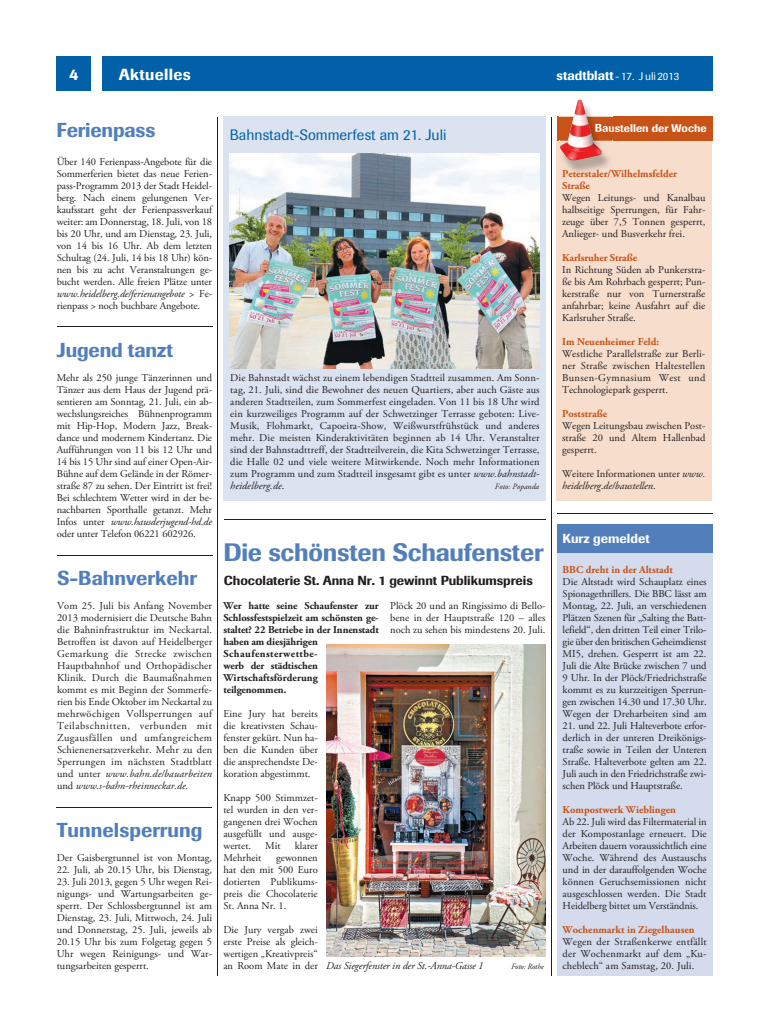
<style>
.page{position:relative;width:769px;height:1032px;background:#fff}
.page>*{position:absolute;margin:0;border:0;box-sizing:border-box;transform-origin:0 0}
.t1{font:500 25px "Imago BQ";letter-spacing:-.01em;color:#527fbc}
.t2{font:500 20px "Imago BQ";color:#527fbc}
.t3{font:500 16px "Imago BQ";letter-spacing:.02em;color:#fff}
.t4{font:15px "Imago BQ";color:#0160a8}
.t5{font:500 13px "Imago BQ";letter-spacing:-.005em;color:#231f20}
.t6{font:500 13px "Imago BQ";color:#fff}
.t7{font:11px "Imago BQ";color:#fff}
.t8{font:500 11px "Imago BQ";color:#fff}
.t9{font:10.5px/12px "Adobe Garamond Pro";color:#231f20;text-align:justify}
.t10{font:700 10.5px/12px "Adobe Garamond Pro";letter-spacing:-.01em;color:#231f20}
.t11{font:700 10.5px/12px "Adobe Garamond Pro";color:#c75318}
.t12{font:italic 10.5px/12px "Adobe Garamond Pro";letter-spacing:-.01em;color:#231f20}
.t13{font:italic 8px "Adobe Garamond Pro";letter-spacing:.01em;color:#231f20}
.t14{font:italic 8px "Adobe Garamond Pro";letter-spacing:-.01em;color:#231f20}
.s1{font-weight:500;font-size:13px}
.s2{font-style:italic}
.s3{font-style:normal}
</style>
<div class="page">
<div style="left:102px;top:57px;width:609px;height:34px;background:#0160a8"></div>
<div style="left:57px;top:57px;width:34px;height:34px;background:#0160a8"></div>
<div style="left:556px;top:141px;width:155px;height:360px;background:#f6ddcc"></div>
<div style="left:556px;top:117px;width:155px;height:24px;background:#c75318"></div>
<img style="left:564px;top:116px;width:48px;height:56px">
<img style="left:603px;top:124px;width:9px;height:8px">
<img style="left:558px;top:99px;width:45px;height:62px">
<hr style="left:217px;top:117px;width:1px;height:858px;background:#231f20">
<hr style="left:550px;top:117px;width:1px;height:858px;background:#231f20">
<hr style="left:557px;top:513px;width:155px;height:1px;background:#231f20">
<div style="left:556px;top:528px;width:155px;height:447px;background:#d4dbed"></div>
<div style="left:557px;top:525px;width:155px;height:28px;background:#527fbc"></div>
<hr style="left:224px;top:519px;width:321px;height:1px;background:#231f20">
<div style="left:223px;top:117px;width:322px;height:384px;background:#dbe2f0"></div>
<img style="left:230px;top:154px;width:309px;height:215px">
<hr style="left:57px;top:807px;width:155px;height:1px;background:#231f20">
<img style="left:326px;top:645px;width:219px;height:312px">
<hr style="left:57px;top:326px;width:155px;height:1px;background:#231f20">
<hr style="left:57px;top:555px;width:155px;height:1px;background:#231f20">
<h3 class="t3" style="left:69px;top:64px;width:11px">4</h3>
<h3 class="t3" style="left:119px;top:64px;width:74px">Aktuelles</h3>
<p class="t7" style="left:556px;top:69px;width:124px"><span class="s1">stadtblatt</span> - 17. J uli 2013</p>
<h2 class="t2" style="left:56px;top:118px;width:100px">Ferienpass</h2>
<p class="t9" style="left:57px;top:156px;width:157px">Über 140 Ferienpass-Angebote für die Sommerferien bietet das neue Ferien&shy;pass-Programm 2013 der Stadt Heidel&shy;berg. Nach einem gelungenen Ver&shy;kaufsstart geht der Ferienpassverkauf weiter: am Donnerstag, 18. Juli, von 18 bis 20 Uhr, und am Dienstag, 23. Juli, von 14 bis 16 Uhr. Ab dem letzten Schultag (24. Juli, 14 bis 18 Uhr) kön&shy;nen bis zu acht Veranstaltungen ge&shy;bucht werden. Alle freien Plätze unter <span class="s2">www.heidelberg.de/ferienangebote</span> &gt; Fe&shy;rienpass &gt; noch buchbare Angebote.</p>
<h3 class="t4" style="left:230px;top:126px;width:218px">Bahnstadt-Sommerfest am 21. Juli</h3>
<h2 class="t2" style="left:57px;top:338px;width:118px">Jugend tanzt</h2>
<p class="t9" style="left:57px;top:372px;width:157px">Mehr als 250 junge Tänzerinnen und Tänzer aus dem Haus der Jugend prä&shy;sentieren am Sonntag, 21. Juli, ein ab&shy;wechslungsreiches Bühnenprogramm mit Hip-Hop, Modern Jazz, Break&shy;dance und modernem Kindertanz. Die Aufführungen von 11 bis 12 Uhr und 14 bis 15 Uhr sind auf einer Open-Air-Bühne auf dem Gelände in der Römer&shy;straße 87 zu sehen. Der Eintritt ist frei!<br>Bei schlechtem Wetter wird in der be&shy;nachbarten Sporthalle getanzt. Mehr Infos unter <span class="s2">www.hausderjugend-hd.de </span>oder unter Telefon 06221 602926.</p>
<h2 class="t2" style="left:57px;top:566px;width:141px">S-Bahnverkehr</h2>
<p class="t9" style="left:57px;top:600px;width:157px">Vom 25. Juli bis Anfang November 2013 modernisiert die Deutsche Bahn die Bahninfrastruktur im Neckartal.<br>Betroffen ist davon auf Heidelberger Gemarkung die Strecke zwischen Hauptbahnhof und Orthopädischer Klinik. Durch die Baumaßnahmen kommt es mit Beginn der Sommerfe&shy;rien bis Ende Oktober im Neckartal zu mehrwöchigen Vollsperrungen auf Teilabschnitten, verbunden mit Zugausfällen und umfangreichem Schienenersatzverkehr. Mehr zu den Sperrungen im nächsten Stadtblatt und unter <span class="s2">www.bahn.de/bauarbeiten </span>und <span class="s2">www.s-bahn-rheinneckar.de</span>.</p>
<h2 class="t2" style="left:57px;top:818px;width:147px">Tunnelsperrung</h2>
<p class="t9" style="left:57px;top:852px;width:157px">Der Gaisbergtunnel ist von Montag,</p>
<p class="t9" style="left:57px;top:864px;width:157px">22. Juli, ab 20.15 Uhr, bis Dienstag,</p>
<p class="t9" style="left:57px;top:876px;width:157px">23. Juli 2013, gegen 5 Uhr wegen Rei&shy;nigungs- und Wartungsarbeiten ge&shy;sperrt. Der Schlossbergtunnel ist am Dienstag, 23. Juli, Mittwoch, 24. Juli und Donnerstag, 25. Juli, jeweils ab 20.15 Uhr bis zum Folgetag gegen 5<br>Uhr wegen Reinigungs- und War&shy;tungsarbeiten gesperrt.</p>
<p class="t9" style="left:230px;top:372px;width:311px">Die Bahnstadt wächst zu einem lebendigen Stadtteil zusammen. Am Sonn&shy;tag, 21. Juli, sind die Bewohner des neuen Quartiers, aber auch Gäste aus anderen Stadtteilen, zum Sommerfest eingeladen. Von 11 bis 18 Uhr wird ein kurzweiliges Programm auf der Schwetzinger Terrasse geboten: Live-Musik, Flohmarkt, Capoeira-Show, Weißwurstfrühstück und anderes mehr. Die meisten Kinderaktivitäten beginnen ab 14 Uhr. Veranstalter sind der Bahnstadttreff, der Stadtteilverein, die Kita Schwetzinger Terrasse, die Halle 02 und viele weitere Mitwirkende. Noch mehr Informationen zum Programm und zum Stadtteil insgesamt gibt es unter <span class="s2">www.bahnstadt&shy;heidelberg.de</span>.</p>
<p class="t13" style="left:494px;top:481px;width:46px">Foto: Popanda</p>
<h1 class="t1" style="left:223px;top:537px;width:321px">Die schönsten Schaufenster</h1>
<p class="t5" style="left:224px;top:572px;width:310px">Chocolaterie St. Anna Nr. 1 gewinnt Publikumspreis</p>
<p class="t10" style="left:223px;top:600px;width:157px">Wer hatte seine Schaufenster zur<br>Schlossfestspielzeit am schönsten ge&shy;staltet? 22 Betriebe in der Innenstadt haben am diesjährigen<br>Schaufensterwettbe-<br>werb der städtischen<br>Wirtschaftsförderung teilgenommen.</p>
<p class="t9" style="left:223px;top:708px;width:96px">Eine Jury hat bereits die kreativsten Schau&shy;fenster gekürt. Nun ha&shy;ben die Kunden über die ansprechendste De&shy;koration abgestimmt.</p>
<p class="t9" style="left:223px;top:792px;width:96px">Knapp 500 Stimmzet&shy;tel wurden in den ver&shy;gangenen drei Wochen ausgefüllt und ausge&shy;wertet.</p>
<p class="t9" style="left:390px;top:600px;width:157px">Plöck 20 und an Ringissimo di Bello&shy;bene in der Hauptstraße 120 – alles noch zu sehen bis mindestens 20. Juli.</p>
<p class="t9" style="left:265px;top:840px;width:17px">Mit</p>
<p class="t9" style="left:294px;top:840px;width:25px">klarer</p>
<p class="t9" style="left:223px;top:852px;width:40px">Mehrheit</p>
<p class="t9" style="left:223px;top:852px;width:96px;text-indent:53px">gewonnen hat den mit 500 Euro dotierten Publikums&shy;preis die Chocolaterie St. Anna Nr. 1.</p>
<p class="t9" style="left:223px;top:924px;width:96px">Die Jury vergab zwei erste Preise als gleich&shy;wertigen „Kreativpreis“ an Room Mate in der</p>
<p class="t12" style="left:326px;top:960px;width:158px">Das Siegerfenster in der St.-Anna-Gasse 1</p>
<p class="t14" style="left:511px;top:961px;width:34px">Foto: Rothe</p>
<p class="t8" style="left:594px;top:121px;width:113px">Baustellen der Woche</p>
<p class="t11" style="left:562px;top:168px;width:116px">Peterstaler/Wilhelmsfelder<br>Straße</p>
<p class="t9" style="left:562px;top:192px;width:145px">Wegen Leitungs- und Kanalbau halbseitige Sperrungen, für Fahr&shy;zeuge über 7,5 Tonnen gesperrt, Anlieger- und Busverkehr frei.</p>
<p class="t11" style="left:562px;top:252px;width:76px">Karlsruher Straße</p>
<p class="t9" style="left:562px;top:264px;width:145px">In Richtung Süden ab Punkerstra&shy;ße bis Am Rohrbach gesperrt; Pun&shy;kerstraße nur von Turnerstraße anfahrbar; keine Ausfahrt auf die Karlsruher Straße.</p>
<p class="t11" style="left:562px;top:336px;width:98px">Im Neuenheimer Feld:</p>
<p class="t9" style="left:562px;top:348px;width:145px">Westliche Parallelstraße zur Berli&shy;ner Straße zwischen Haltestellen Bunsen-Gymnasium West und Technologiepark gesperrt.</p>
<p class="t11" style="left:562px;top:408px;width:47px">Poststraße</p>
<p class="t9" style="left:562px;top:420px;width:145px">Wegen Leitungsbau zwischen Post&shy;straße 20 und Altem Hallenbad gesperrt.</p>
<p class="t12" style="left:562px;top:468px;width:145px"><span class="s3">Weitere Informationen unter</span> www. heidelberg.de/baustellen<span class="s3">.</span></p>
<p class="t6" style="left:562px;top:531px;width:89px">Kurz gemeldet</p>
<p class="t11" style="left:562px;top:564px;width:112px">BBC dreht in der Altstadt</p>
<p class="t9" style="left:562px;top:576px;width:145px">Die Altstadt wird Schauplatz eines Spionagethrillers. Die BBC lässt am Montag, 22. Juli, an verschiedenen Plätzen Szenen für „Salting the Batt&shy;lefield“, den dritten Teil einer Trilo&shy;gie über den britischen Geheimdienst MI5, drehen. Gesperrt ist am 22.<br>Juli die Alte Brücke zwischen 7 und 9 Uhr. In der Plöck/Friedrichstraße kommt es zu kurzzeitigen Sperrun&shy;gen zwischen 14.30 und 17.30 Uhr.<br>Wegen der Dreharbeiten sind am</p>
<p class="t9" style="left:562px;top:720px;width:145px">21. und 22. Juli Halteverbote erfor&shy;derlich in der unteren Dreikönigs&shy;traße sowie in Teilen der Unteren Straße. Halteverbote gelten am 22.<br>Juli auch in den Friedrichstraße zwi&shy;schen Plöck und Hauptstraße.</p>
<p class="t11" style="left:562px;top:804px;width:115px">Kompostwerk Wieblingen</p>
<p class="t9" style="left:562px;top:816px;width:145px">Ab 22. Juli wird das Filtermaterial in der Kompostanlage erneuert. Die Arbeiten dauern voraussichtlich eine Woche. Während des Austauschs und in der darauffolgenden Woche können Geruchsemissionen nicht ausgeschlossen werden. Die Stadt Heidelberg bittet um Verständnis.</p>
<p class="t11" style="left:562px;top:924px;width:133px">Wochenmarkt in Ziegelhausen</p>
<p class="t9" style="left:562px;top:936px;width:145px">Wegen der Straßenkerwe entfällt der Wochenmarkt auf dem „Ku&shy;cheblech“ am Samstag, 20. Juli.</p>
</div>
